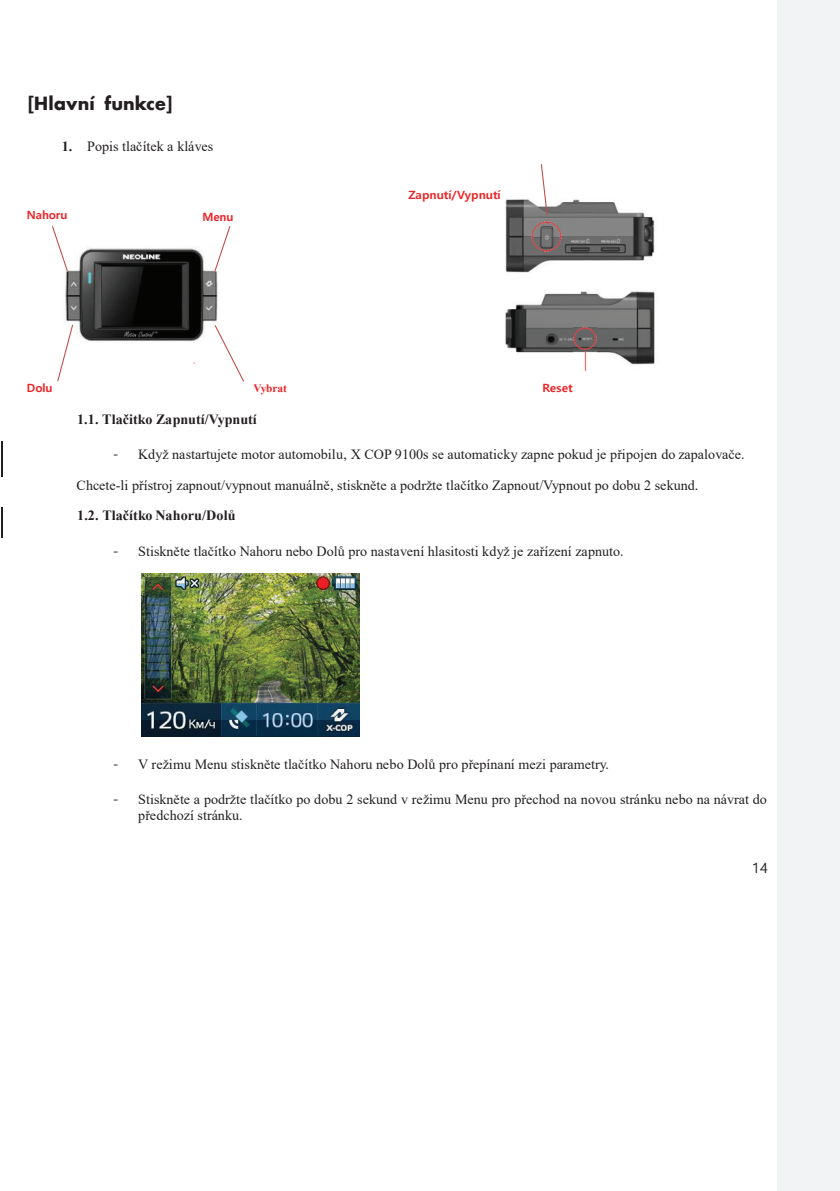
<style>
.page{position:relative;width:840px;height:1191px;background:#fff}
.page>*{position:absolute;margin:0;border:0;box-sizing:border-box;transform-origin:0 0}
.t1{font:700 19.8px "Futura TEE";color:#231f20}
.t2{font:14px/30.6px "Times New Roman";color:#231f20}
.t3{font:700 14px "Times New Roman";letter-spacing:.005em;color:#231f20}
.t4{font:14px "Malgun Gothic";color:#231f20}
.t5{font:700 11.4px "Malgun Gothic";color:#ed2325}
.t6{font:700 11.4px "Times New Roman";letter-spacing:-.01em;color:#ed2325}
.s1{font-family:"Malgun Gothic"}
.s2{font-weight:700}
</style>
<div class="page">
<div style="left:777px;top:0;width:62px;height:1191px;background:#f2f3f4"></div>
<img style="left:505px;top:199px;width:150px;height:74px">
<img style="left:505px;top:291px;width:150px;height:74px">
<img style="left:531px;top:221px;width:30px;height:30px">
<img style="left:573px;top:328px;width:23px;height:43px">
<img style="left:142px;top:573px;width:217px;height:163px">
<img style="left:65px;top:247px;width:153px;height:95px">
<svg style="left:52px;top:226px;width:17px;height:46px"></svg>
<svg style="left:57px;top:324px;width:17px;height:58px"></svg>
<svg style="left:213px;top:226px;width:18px;height:46px"></svg>
<svg style="left:213px;top:324px;width:31px;height:58px"></svg>
<svg style="left:540px;top:164px;width:8px;height:52px"></svg>
<hr style="left:1px;top:441px;width:1px;height:36px;background:#231f20">
<hr style="left:1px;top:507px;width:1px;height:30px;background:#231f20">
<h1 class="t1" style="left:27px;top:91px;width:148px"><span class="s1">[</span>Hlavní funkce<span class="s1">]</span></h1>
<p class="t2" style="left:62px;top:131px;width:153px"><span class="s2">1.</span> Popis tlačítek a kláves</p>
<p class="t5" style="left:27px;top:208px;width:42px">Nahoru</p>
<p class="t5" style="left:202px;top:210px;width:32px">Menu</p>
<p class="t5" style="left:408px;top:188px;width:94px">Zapnutí/Vypnutí</p>
<p class="t5" style="left:27px;top:381px;width:27px">Dolu</p>
<p class="t6" style="left:253px;top:379px;width:35px">Vybrat</p>
<p class="t5" style="left:542px;top:381px;width:32px">Reset</p>
<p class="t3" style="left:77px;top:409px;width:181px">1.1. Tlačitko Zapnutí/Vypnutí</p>
<p class="t2" style="left:76px;top:439px;width:669px;text-indent:36px"><span class="s1">-</span> Když nastartujete motor automobilu, X COP 9100s se automaticky zapne pokud je připojen do zapalovače.<br>Chcete-li přístroj zapnout/vypnout manuálně, stiskněte a podržte tlačítko Zapnout/Vypnout po dobu 2 sekund.</p>
<p class="t3" style="left:77px;top:505px;width:160px">1.2. Tlačítko Nahoru/Dolů</p>
<p class="t2" style="left:113px;top:535px;width:512px"><span class="s1">-</span> Stiskněte tlačítko Nahoru nebo Dolů pro nastavení hlasitosti když je zařízení zapnuto.</p>
<p class="t2" style="left:113px;top:748px;width:497px"><span class="s1">-</span> V režimu Menu stiskněte tlačítko Nahoru nebo Dolů pro přepínaní mezi parametry.</p>
<p class="t2" style="left:138px;top:790px;width:630px;line-height:16.4px;text-indent:-25px"><span class="s1">-</span> Stiskněte a podržte tlačítko po dobu 2 sekund v režimu Menu pro přechod na novou stránku nebo na návrat do předchozí stránku.</p>
<p class="t4" style="left:751px;top:860px;width:17px">14</p>
</div>
